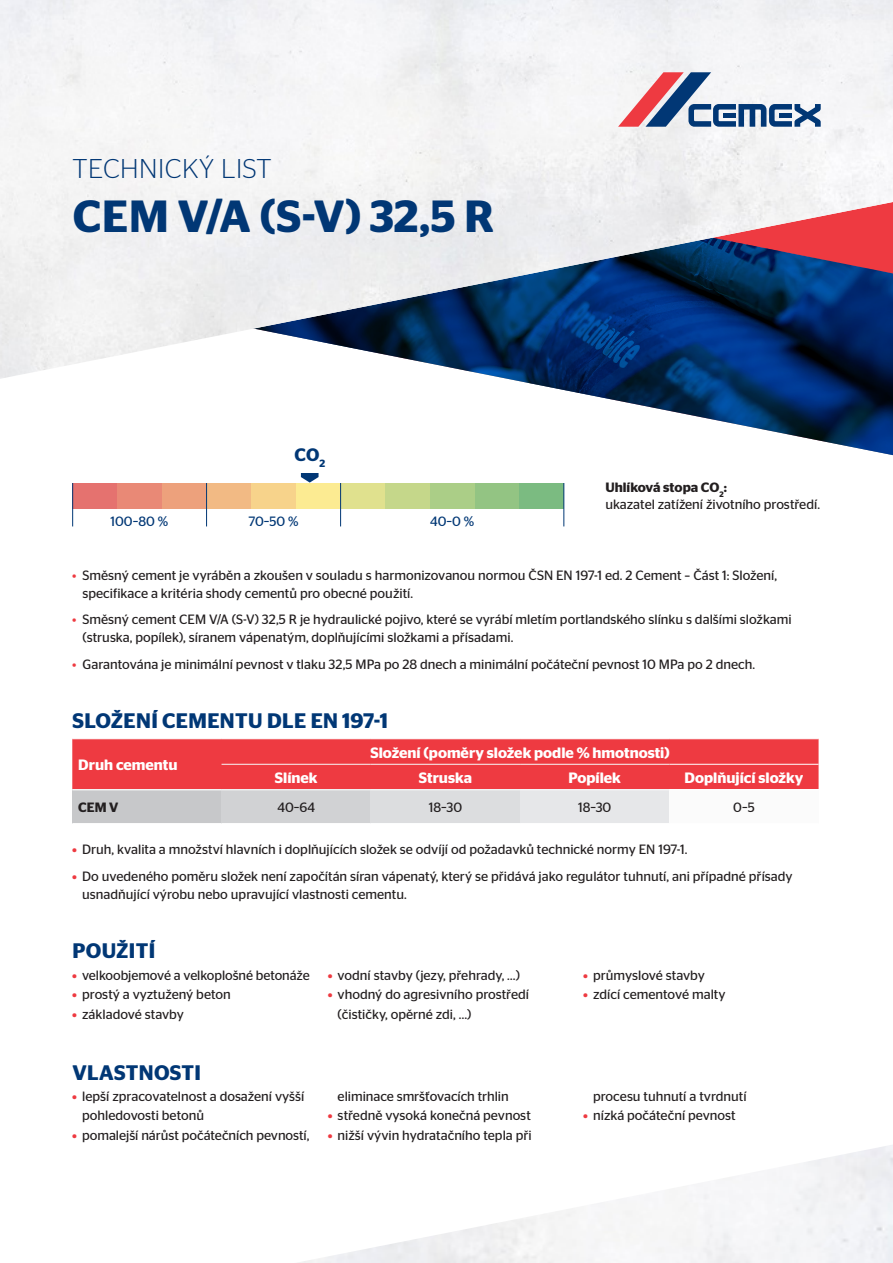
<style>
.page{position:relative;width:893px;height:1263px;background:#fff}
.page>*{position:absolute;margin:0;border:0;box-sizing:border-box;transform-origin:0 0}
.t1{font:600 45px "Stag Sans";color:#013775}
.t2{font:300 27.15px "Stag Sans";letter-spacing:.02em;color:#013775}
.t3{font:600 21px "Stag Sans";letter-spacing:.015em;color:#013775}
.t4{font:600 18px "Stag Sans";color:#013775}
.t5{font:600 15px "Stag Sans";color:#fff}
.linka_pod{font:13.5px/18px "Stag Sans";color:#231f20}
.linka_pod-2{font:600 13.5px "Stag Sans";color:#231f20}
.linka_pod-3{font:13.5px "Stag Sans";color:#013775}
.s1{color:#ee3a41}
.s2{font-weight:600;color:#ee3a41}
</style>
<div class="page">
<img style="left:508px;top:379px;width:385px;height:76px">
<img style="left:0;top:0;width:893px;height:379px">
<div style="left:72px;top:739px;width:747px;height:50px;background:#ee3a41"></div>
<div style="left:72px;top:790px;width:150px;height:34px;background:#c7c8ca"></div>
<div style="left:222px;top:790px;width:149px;height:34px;background:#d1d2d4"></div>
<div style="left:371px;top:790px;width:149px;height:34px;background:#dcdddf"></div>
<div style="left:520px;top:790px;width:149px;height:34px;background:#e6e7e9"></div>
<div style="left:669px;top:790px;width:150px;height:34px;background:#fbfbfb"></div>
<hr style="left:222px;top:764px;width:149px;height:1px;background:#f7f7f8">
<hr style="left:371px;top:764px;width:149px;height:1px;background:#f7f7f8">
<hr style="left:520px;top:764px;width:149px;height:1px;background:#f7f7f8">
<hr style="left:669px;top:764px;width:150px;height:1px;background:#fff">
<hr style="left:72px;top:823px;width:150px;height:1px;background:#fff">
<hr style="left:222px;top:823px;width:149px;height:1px;background:#fff">
<hr style="left:371px;top:823px;width:149px;height:1px;background:#fff">
<hr style="left:520px;top:823px;width:149px;height:1px;background:#fff">
<hr style="left:669px;top:823px;width:150px;height:1px;background:#fff">
<hr style="left:222px;top:789px;width:149px;height:1px;background:#f7f7f8">
<hr style="left:371px;top:789px;width:149px;height:1px;background:#f7f7f8">
<hr style="left:520px;top:789px;width:149px;height:1px;background:#f7f7f8">
<svg style="left:618px;top:72px;width:203px;height:55px"></svg>
<div style="left:72px;top:483px;width:45px;height:25px;background:#e5726f"></div>
<div style="left:117px;top:483px;width:45px;height:25px;background:#e98976"></div>
<div style="left:162px;top:483px;width:44px;height:25px;background:#eda17c"></div>
<div style="left:206px;top:483px;width:45px;height:25px;background:#f2ba84"></div>
<div style="left:251px;top:483px;width:45px;height:25px;background:#f7d38b"></div>
<div style="left:296px;top:483px;width:45px;height:25px;background:#fceb92"></div>
<div style="left:341px;top:483px;width:44px;height:25px;background:#e0e18e"></div>
<div style="left:385px;top:483px;width:45px;height:25px;background:#c5d78a"></div>
<div style="left:430px;top:483px;width:45px;height:25px;background:#abce87"></div>
<div style="left:475px;top:483px;width:44px;height:25px;background:#93c483"></div>
<div style="left:519px;top:483px;width:45px;height:25px;background:#7bbb81"></div>
<svg style="left:301px;top:473px;width:18px;height:10px"></svg>
<hr style="left:206px;top:483px;width:1px;height:43px;background:#013775">
<hr style="left:72px;top:483px;width:1px;height:43px;background:#013775">
<hr style="left:340px;top:483px;width:1px;height:43px;background:#013775">
<hr style="left:563px;top:483px;width:1px;height:43px;background:#013775">
<p class="t2" style="left:73px;top:154px;width:201px">TECHNICKÝ LIST</p>
<p class="t1" style="left:73px;top:190px;width:423px">CEM V/A (S-V) 32,5 R</p>
<p class="t4" style="left:294px;top:444px;width:32px">CO<sub>2</sub></p>
<p class="linka_pod-3" style="left:111px;top:514px;width:59px">100–80 %</p>
<p class="linka_pod-3" style="left:248px;top:514px;width:52px">70–50 %</p>
<p class="linka_pod-3" style="left:430px;top:514px;width:46px">40–0 %</p>
<p class="linka_pod-2" style="left:605px;top:480px;width:123px">Uhlíková stopa CO<sub>2</sub>:</p>
<p class="linka_pod" style="left:605px;top:495px;width:216px">ukazatel zatížení životního prostředí.</p>
<p class="linka_pod" style="left:82px;top:566px;width:696px;text-indent:-10px"><span class="s1">•</span> Směsný cement je vyráběn a zkoušen v souladu s harmonizovanou normou ČSN EN 197-1 ed. 2 Cement – Část 1: Složení, specifikace a kritéria shody cementů pro obecné použití.</p>
<p class="linka_pod" style="left:82px;top:610px;width:711px;text-indent:-10px"><span class="s1">•</span> Směsný cement CEM V/A (S-V) 32,5 R je hydraulické pojivo, které se vyrábí mletím portlandského slínku s dalšími složkami (struska, popílek), síranem vápenatým, doplňujícími složkami a přísadami.</p>
<p class="linka_pod" style="left:72px;top:655px;width:684px"><span class="s1">•</span> Garantována je minimální pevnost v tlaku 32,5 MPa po 28 dnech a minimální počáteční pevnost 10 MPa po 2 dnech.</p>
<p class="t3" style="left:72px;top:709px;width:317px">SLOŽENÍ CEMENTU DLE EN 197-1</p>
<p class="t5" style="left:78px;top:756px;width:101px">Druh cementu</p>
<p class="t5" style="left:370px;top:744px;width:301px">Složení (poměry složek podle % hmotnosti)</p>
<p class="t5" style="left:275px;top:769px;width:44px">Slínek</p>
<p class="t5" style="left:419px;top:769px;width:55px">Struska</p>
<p class="t5" style="left:568px;top:769px;width:54px">Popílek</p>
<p class="t5" style="left:684px;top:769px;width:120px">Doplňující složky</p>
<p class="linka_pod-2" style="left:78px;top:800px;width:42px">CEM V</p>
<p class="linka_pod" style="left:277px;top:798px;width:39px">40–64</p>
<p class="linka_pod" style="left:429px;top:798px;width:35px">18–30</p>
<p class="linka_pod" style="left:578px;top:798px;width:35px">18–30</p>
<p class="linka_pod" style="left:733px;top:798px;width:23px">0–5</p>
<p class="linka_pod" style="left:72px;top:840px;width:617px"><span class="s2">•</span> Druh, kvalita a množství hlavních i doplňujících složek se odvíjí od požadavků technické normy EN 197-1.</p>
<p class="linka_pod" style="left:82px;top:867px;width:712px;text-indent:-10px"><span class="s2">•</span> Do uvedeného poměru složek není započítán síran vápenatý, který se přidává jako regulátor tuhnutí, ani případné přísady usnadňující výrobu nebo upravující vlastnosti cementu.</p>
<p class="t3" style="left:72px;top:939px;width:84px">POUŽITÍ</p>
<p class="linka_pod" style="left:72px;top:966px;width:239px"><span class="s2">•</span> velkoobjemové a velkoplošné betonáže</p>
<p class="linka_pod" style="left:72px;top:985px;width:160px"><span class="s2">•</span> prostý a vyztužený beton</p>
<p class="linka_pod" style="left:72px;top:1005px;width:113px"><span class="s2">•</span> základové stavby</p>
<p class="t3" style="left:72px;top:1060px;width:130px">VLASTNOSTI</p>
<p class="linka_pod" style="left:82px;top:1086px;width:224px;line-height:19.5px;text-indent:-10px"><span class="s2">•</span> lepší zpracovatelnost a dosažení vyšší pohledovosti betonů</p>
<p class="linka_pod" style="left:72px;top:1126px;width:239px"><span class="s2">•</span> pomalejší nárůst počátečních pevností,</p>
<p class="linka_pod" style="left:328px;top:966px;width:194px"><span class="s2">•</span> vodní stavby (jezy, přehrady, …)</p>
<p class="linka_pod" style="left:338px;top:984px;width:193px;line-height:19.5px;text-indent:-10px"><span class="s2">•</span> vhodný do agresivního prostředí (čističky, opěrné zdi, …)</p>
<p class="linka_pod" style="left:338px;top:1087px;width:173px">eliminace smršťovacích trhlin</p>
<p class="linka_pod" style="left:328px;top:1107px;width:205px"><span class="s2">•</span> středně vysoká konečná pevnost</p>
<p class="linka_pod" style="left:328px;top:1126px;width:205px"><span class="s2">•</span> nižší vývin hydratačního tepla při</p>
<p class="linka_pod" style="left:583px;top:966px;width:123px"><span class="s2">•</span> průmyslové stavby</p>
<p class="linka_pod" style="left:583px;top:985px;width:144px"><span class="s2">•</span> zdící cementové malty</p>
<p class="linka_pod" style="left:593px;top:1087px;width:155px">procesu tuhnutí a tvrdnutí</p>
<p class="linka_pod" style="left:583px;top:1107px;width:154px"><span class="s2">•</span> nízká počáteční pevnost</p>
</div>
